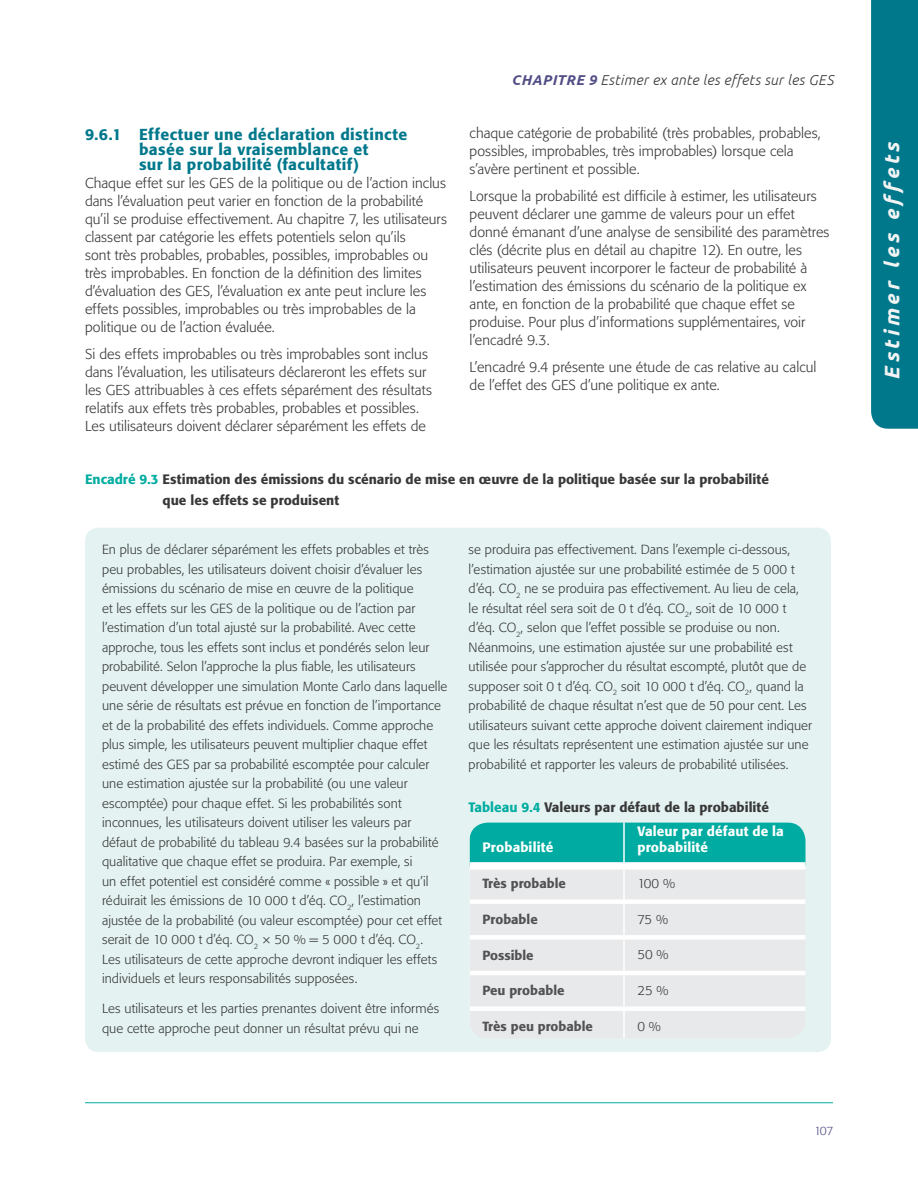
<style>
.page{position:relative;width:918px;height:1188px;background:#fff}
.page>*{position:absolute;margin:0;border:0;box-sizing:border-box;transform-origin:0 0}
.t1{font:italic 700 21px "Ubuntu";color:#f2f3f3}
.t2{font:500 15.75px/15px "Formata BQ";letter-spacing:.025em;color:#00788c}
.t3{font:300 14.25px/18px "Formata BQ";letter-spacing:.005em;color:#383839}
.t4{font:italic 300 14.25px "Ubuntu";letter-spacing:.025em;color:#383839}
.t5{font:italic 700 14.25px "Ubuntu";color:#524e86}
.t6{font:500 13.5px/21px "Formata BQ";color:#383839}
.t7{font:500 13.5px/16.5px "Formata BQ";letter-spacing:.01em;color:#fff}
.t8{font:300 13.2px/19.5px "Formata BQ";letter-spacing:.005em;color:#383839}
.t9{font:500 13.2px "Formata BQ";color:#525254}
.t10{font:300 12px "Formata BQ";color:#524e86}
.s1{font-weight:700;color:#524e86}
.s2{color:#00aca1}
</style>
<div class="page">
<hr style="left:85px;top:1103px;width:748px;height:1px;background:#00aca1">
<div style="left:85px;top:528px;width:746px;height:524px;background:#e4f3f1;border-radius:14px"></div>
<div style="left:871px;top:0;width:47px;height:429px;background:#00788c"></div>
<div style="left:471px;top:823px;width:335px;height:39px;background:#00aca1"></div>
<hr style="left:623px;top:823px;width:2px;height:39px;background:#fff">
<hr style="left:470px;top:866px;width:1px;height:36px;background:#fff">
<hr style="left:623px;top:870px;width:2px;height:29px;background:#fff">
<div style="left:470px;top:899px;width:154px;height:5px;background:#fff"></div>
<div style="left:624px;top:899px;width:182px;height:5px;background:#fff"></div>
<hr style="left:623px;top:904px;width:2px;height:31px;background:#fff">
<div style="left:470px;top:935px;width:154px;height:5px;background:#fff"></div>
<hr style="left:470px;top:937px;width:1px;height:36px;background:#fff">
<div style="left:624px;top:935px;width:182px;height:5px;background:#fff"></div>
<hr style="left:623px;top:940px;width:2px;height:31px;background:#fff">
<hr style="left:470px;top:971px;width:154px;height:4px;background:#fff">
<hr style="left:624px;top:971px;width:182px;height:4px;background:#fff">
<hr style="left:623px;top:975px;width:2px;height:31px;background:#fff">
<hr style="left:623px;top:1011px;width:2px;height:28px;background:#fff">
<hr style="left:470px;top:823px;width:1px;height:43px;background:#fff">
<div style="left:470px;top:862px;width:154px;height:8px;background:#fff"></div>
<div style="left:624px;top:862px;width:182px;height:8px;background:#fff"></div>
<hr style="left:470px;top:902px;width:1px;height:35px;background:#fff">
<hr style="left:470px;top:973px;width:1px;height:36px;background:#fff">
<div style="left:470px;top:1006px;width:154px;height:5px;background:#fff"></div>
<div style="left:624px;top:1006px;width:182px;height:5px;background:#fff"></div>
<hr style="left:470px;top:1009px;width:1px;height:30px;background:#fff">
<p class="t2" style="left:139px;top:127px;width:270px;text-indent:-54px">9.6.1 Effectuer une déclaration distincte basée sur la vraisemblance et<br>sur la probabilité (facultatif)</p>
<p class="t3" style="left:85px;top:174px;width:363px">Chaque effet sur les GES de la politique ou de l’action inclus dans l’évaluation peut varier en fonction de la probabilité qu’il se produise effectivement. Au chapitre 7, les utilisateurs classent par catégorie les effets potentiels selon qu’ils<br>sont très probables, probables, possibles, improbables ou très improbables. En fonction de la définition des limites d’évaluation des GES, l’évaluation ex ante peut inclure les effets possibles, improbables ou très improbables de la politique ou de l’action évaluée.</p>
<p class="t3" style="left:85px;top:345px;width:348px">Si des effets improbables ou très improbables sont inclus dans l’évaluation, les utilisateurs déclareront les effets sur les GES attribuables à ces effets séparément des résultats relatifs aux effets très probables, probables et possibles.<br>Les utilisateurs doivent déclarer séparément les effets de</p>
<p class="t5" style="left:512px;top:71px;width:11px">CHAPITRE</p>
<p class="t4" style="left:588px;top:71px;width:246px"><span class="s1">9</span> Estimer ex ante les effets sur les GES</p>
<p class="t3" style="left:470px;top:124px;width:353px">chaque catégorie de probabilité (très probables, probables, possibles, improbables, très improbables) lorsque cela s’avère pertinent et possible.</p>
<p class="t3" style="left:470px;top:187px;width:361px">Lorsque la probabilité est difficile à estimer, les utilisateurs peuvent déclarer une gamme de valeurs pour un effet donné émanant d’une analyse de sensibilité des paramètres clés (décrite plus en détail au chapitre 12). En outre, les utilisateurs peuvent incorporer le facteur de probabilité à l’estimation des émissions du scénario de la politique ex ante, en fonction de la probabilité que chaque effet se produise. Pour plus d’informations supplémentaires, voir l’encadré 9.3.</p>
<p class="t3" style="left:470px;top:358px;width:348px">L’encadré 9.4 présente une étude de cas relative au calcul de l’effet des GES d’une politique ex ante.</p>
<p class="t6" style="left:163px;top:469px;width:608px;text-indent:-78px"><span class="s2">Encadré 9.3</span> Estimation des émissions du scénario de mise en œuvre de la politique basée sur la probabilité que les effets se produisent</p>
<p class="t8" style="left:102px;top:540px;width:347px">En plus de déclarer séparément les effets probables et très peu probables, les utilisateurs doivent choisir d’évaluer les émissions du scénario de mise en œuvre de la politique<br>et les effets sur les GES de la politique ou de l’action par l’estimation d’un total ajusté sur la probabilité. Avec cette approche, tous les effets sont inclus et pondérés selon leur probabilité. Selon l’approche la plus fiable, les utilisateurs peuvent développer une simulation Monte Carlo dans laquelle une série de résultats est prévue en fonction de l’importance et de la probabilité des effets individuels. Comme approche plus simple, les utilisateurs peuvent multiplier chaque effet estimé des GES par sa probabilité escomptée pour calculer une estimation ajustée sur la probabilité (ou une valeur escomptée) pour chaque effet. Si les probabilités sont inconnues, les utilisateurs doivent utiliser les valeurs par défaut de probabilité du tableau 9.4 basées sur la probabilité qualitative que chaque effet se produira. Par exemple, si<br>un effet potentiel est considéré comme « possible » et qu’il réduirait les émissions de 10 000 t d’éq. CO<sub>2</sub>, l’estimation ajustée de la probabilité (ou valeur escomptée) pour cet effet serait de 10 000 t d’éq. CO<sub>2</sub> × 50 % = 5 000 t d’éq. CO<sub>2</sub>.<br>Les utilisateurs de cette approche devront indiquer les effets individuels et leurs responsabilités supposées.</p>
<p class="t8" style="left:102px;top:999px;width:339px">Les utilisateurs et les parties prenantes doivent être informés que cette approche peut donner un résultat prévu qui ne</p>
<p class="t8" style="left:469px;top:540px;width:345px">se produira pas effectivement. Dans l’exemple ci-dessous, l’estimation ajustée sur une probabilité estimée de 5 000 t d’éq. CO<sub>2</sub> ne se produira pas effectivement. Au lieu de cela,<br>le résultat réel sera soit de 0 t d’éq. CO<sub>2</sub>, soit de 10 000 t d’éq. CO<sub>2</sub>, selon que l’effet possible se produise ou non.<br>Néanmoins, une estimation ajustée sur une probabilité est utilisée pour s’approcher du résultat escompté, plutôt que de supposer soit 0 t d’éq. CO<sub>2</sub> soit 10 000 t d’éq. CO<sub>2</sub>, quand la probabilité de chaque résultat n’est que de 50 pour cent. Les utilisateurs suivant cette approche doivent clairement indiquer que les résultats représentent une estimation ajustée sur une probabilité et rapporter les valeurs de probabilité utilisées.</p>
<p class="t6" style="left:469px;top:797px;width:302px"><span class="s2">Tableau 9.4</span> Valeurs par défaut de la probabilité</p>
<p class="t7" style="left:637px;top:823px;width:148px">Valeur par défaut de la probabilité</p>
<p class="t7" style="left:483px;top:839px;width:72px">Probabilité</p>
<p class="t9" style="left:483px;top:875px;width:85px">Très probable</p>
<p class="t8" style="left:638px;top:874px;width:39px">100 %</p>
<p class="t9" style="left:483px;top:911px;width:57px">Probable</p>
<p class="t8" style="left:638px;top:909px;width:32px">75 %</p>
<p class="t9" style="left:483px;top:947px;width:53px">Possible</p>
<p class="t8" style="left:638px;top:945px;width:33px">50 %</p>
<p class="t9" style="left:483px;top:982px;width:84px">Peu probable</p>
<p class="t8" style="left:638px;top:981px;width:33px">25 %</p>
<p class="t9" style="left:483px;top:1018px;width:112px">Très peu probable</p>
<p class="t8" style="left:638px;top:1016px;width:25px">0 %</p>
<p class="t10" style="left:814px;top:1124px;width:21px">107</p>
<h1 class="t1" style="left:879px;top:380px;width:239px;rotate:-90deg">Estimer les effets</h1>
</div>
